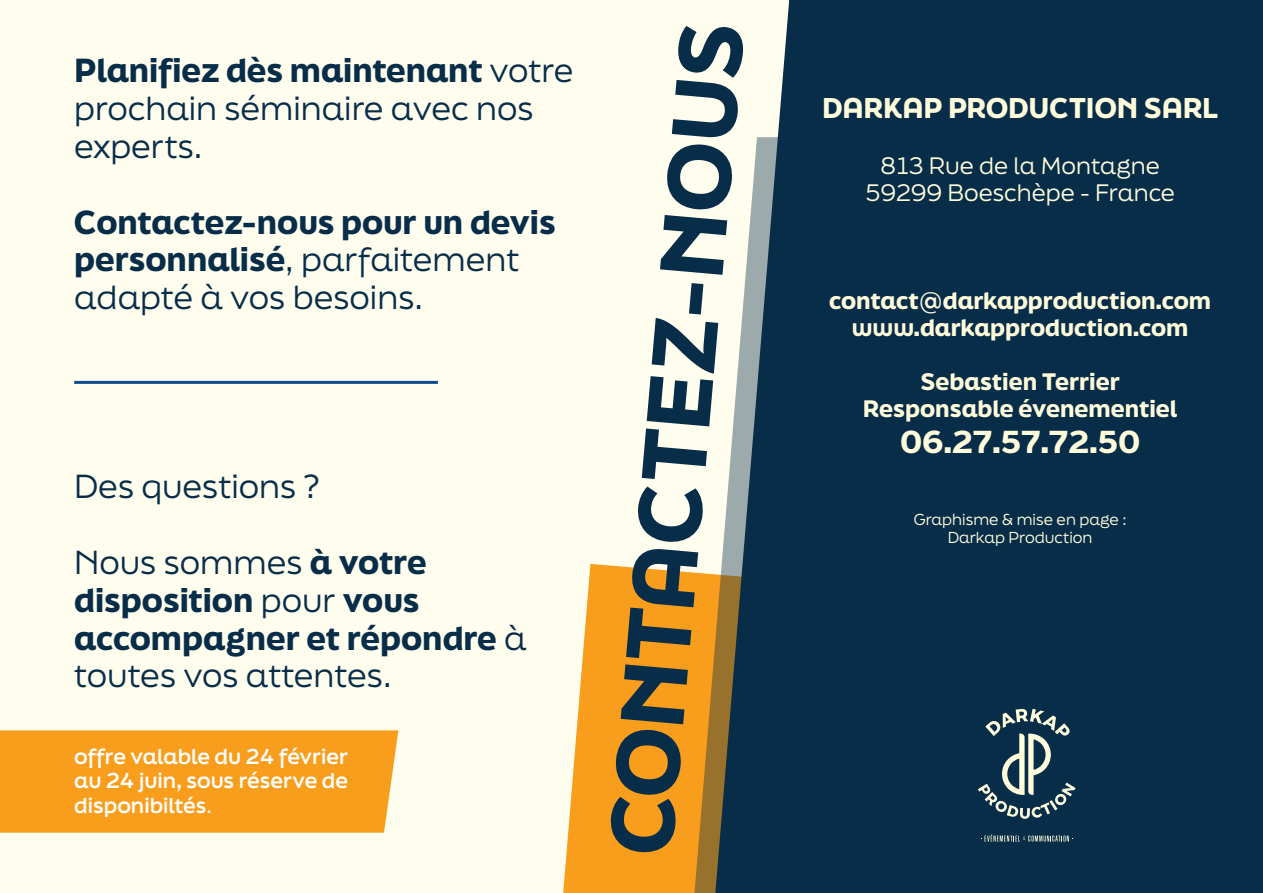
<style>
.page{position:relative;width:1263px;height:893px;background:#fff}
.page>*{position:absolute;margin:0;border:0;box-sizing:border-box;transform-origin:0 0}
.t1{font:900 31.5px/37.8px "Final Six";color:#082d49}
.t2{font:31.5px/37.8px "Final Six";color:#082d49}
.t3{font:900 30px "Final Six";color:#fffcdc}
.t4{font:900 27px "Final Six";color:#fffcdc}
.t5{font:900 22.5px/27px "Final Six";color:#fffcdc;text-align:center}
.t6{font:22.5px/27px "Final Six";color:#fffcdc;text-align:center}
.t7{font:700 20.4px/24.5px "Final Six";color:#fff;text-align:justify}
.t8{font:15px/18px "Final Six";color:#fffcdc;text-align:center}
.s1{font-weight:900}
.s2{font-weight:400}
</style>
<div class="page">
<div style="left:0;top:0;width:1262px;height:893px;background:#fffdee"></div>
<svg style="left:563px;top:564px;width:120px;height:329px;fill:#f89e1c"></svg>
<svg style="left:683px;top:573px;width:32px;height:320px;background:#d78f21"></svg>
<div style="left:715px;top:0;width:548px;height:893px;background:#082d49"></div>
<svg style="left:609px;top:664px;width:79px;height:190px;background:#936e2e"></svg>
<svg style="left:626px;top:486px;width:77px;height:172px"></svg>
<svg style="left:642px;top:283px;width:76px;height:196px"></svg>
<svg style="left:660px;top:26px;width:84px;height:249px"></svg>
<svg style="left:978px;top:709px;width:98px;height:110px;background:#3d5968"></svg>
<svg style="left:981px;top:834px;width:92px;height:7px"></svg>
<hr style="left:74px;top:381px;width:364px;height:3px;background:#104b8e">
<div style="left:0;top:730px;width:398px;height:103px;background:#f89e1c"></div>
<p class="t2" style="left:74px;top:51px;width:501px"><span class="s1">Planifiez dès maintenant</span> votre prochain séminaire avec nos experts.</p>
<p class="t1" style="left:74px;top:202px;width:483px">Contactez-nous pour un devis personnalisé<span class="s2">, parfaitement adapté à vos besoins.</span></p>
<p class="t2" style="left:74px;top:467px;width:246px">Des questions ?</p>
<p class="t1" style="left:74px;top:542px;width:454px"><span class="s2">Nous sommes</span> à votre disposition <span class="s2">pour</span> vous accompagner et répondre <span class="s2">à toutes vos attentes.</span></p>
<p class="t7" style="left:74px;top:744px;width:275px">offre valable du 24 février au 24 juin, sous réserve de disponibiltés<span class="s2">.</span></p>
<p class="t4" style="left:822px;top:89px;width:398px">DARKAP PRODUCTION SARL</p>
<p class="t6" style="left:865px;top:152px;width:311px">813 Rue de la Montagne<br>59299 Boeschèpe - France</p>
<p class="t5" style="left:829px;top:287px;width:384px">contact@darkapproduction.com www.darkapproduction.com</p>
<p class="t5" style="left:863px;top:368px;width:316px">Sebastien Terrier<br>Responsable évenementiel</p>
<p class="t3" style="left:900px;top:420px;width:242px">06.27.57.72.50</p>
<p class="t8" style="left:914px;top:510px;width:214px">Graphisme &amp; mise en page :<br>Darkap Production</p>
</div>
